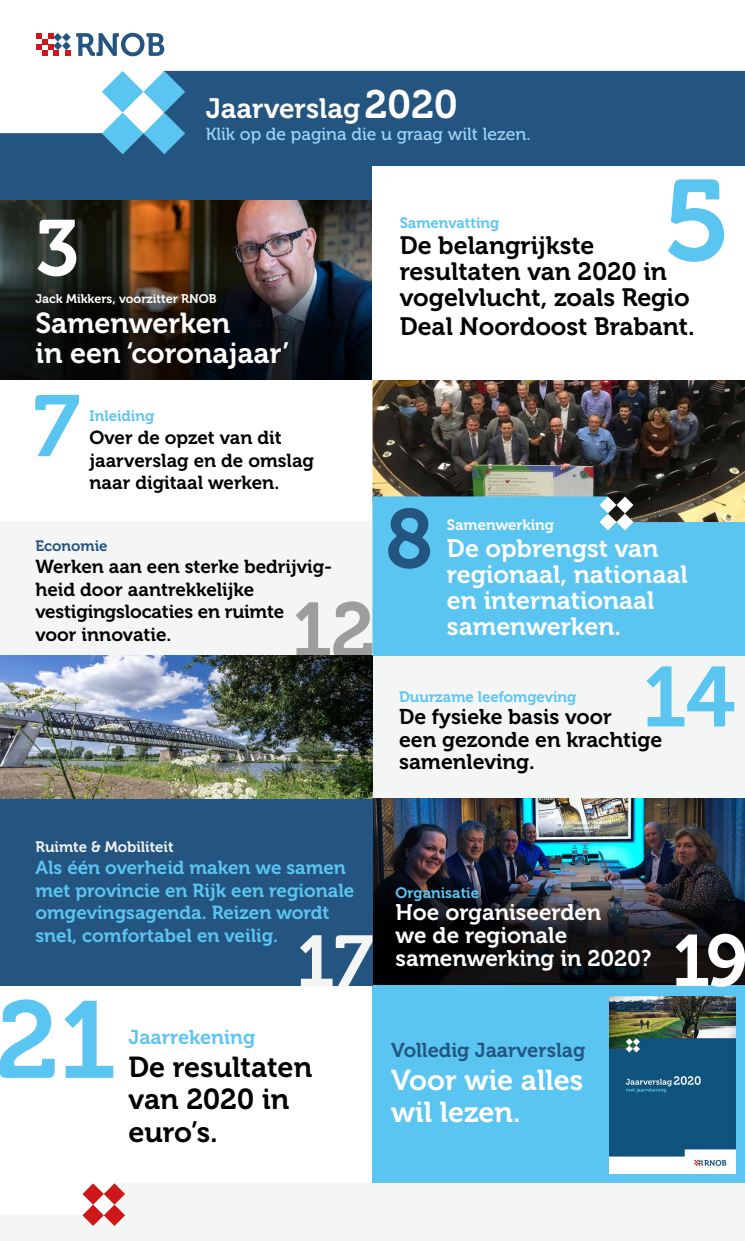
<style>
.page{position:relative;width:745px;height:1241px;background:#fff}
.page>*{position:absolute;margin:0;border:0;box-sizing:border-box;transform-origin:0 0}
.t1{font:114.12px "Museo 700";color:#5bc5f2}
.t2{font:108.62px "Museo 700";color:#5bc5f2}
.t3{font:86.25px "Museo 700";color:#5bc5f2}
.t4{font:84.5px "Museo 700";color:#5bc5f2}
.t5{font:82.75px "Museo 700";color:#245480}
.t6{font:78.5px "Museo 700";color:#fff}
.t7{font:76.25px "Museo 700";color:#9d9d9c}
.t8{font:72.5px "Museo 700";color:#f4f5f5}
.t9{font:72.5px "Museo 700";color:#fff}
.t10{font:28.75px/30px "Museo 700";color:#fff}
.t11{font:28.75px/32.5px "Museo 700";color:#000}
.t12{font:28px "Museo 700";color:#fff}
.t13{font:25px/26.2px "Museo 700";color:#000}
.t14{font:25px/26.2px "Museo 700";color:#fff}
.t15{font:22.5px/22.5px "Museo 700";color:#fff}
.t16{font:21.25px/22.5px "Museo 700";color:#000}
.t17{font:20px "Museo 700";color:#245480}
.t18{font:20px "Museo 700";color:#5bc5f2}
.t19{font:18.75px/22.5px "Museo 700";color:#000}
.t20{font:18.75px/22.5px "Museo 700";color:#5bc5f2}
.t21{font:17.5px "Museo 500";color:#9cd7f7}
.t22{font:15px "Museo 700";color:#5bc5f2}
.t23{font:15px "Museo 700";color:#f4f5f5}
.t24{font:15px "Museo 700";color:#fff}
.t25{font:15px "Museo 700";color:#245480}
.t26{font:12.5px "Museo 700";color:#fff}
.s1{font-size:39.38px}
</style>
<div class="page">
<div style="left:372px;top:652px;width:372px;height:145px;background:#f4f5f5"></div>
<img style="left:372px;top:380px;width:372px;height:116px">
<img style="left:372px;top:798px;width:372px;height:28px">
<img style="left:372px;top:826px;width:372px;height:159px">
<svg style="left:0;top:71px;width:744px;height:129px;background:#36628a"></svg>
<div style="left:372px;top:985px;width:372px;height:198px;background:#5bc5f2"></div>
<div style="left:0;top:522px;width:372px;height:134px;background:#f4f5f5"></div>
<svg style="left:102px;top:71px;width:83px;height:83px"></svg>
<img style="left:0;top:200px;width:372px;height:20px">
<img style="left:0;top:220px;width:372px;height:159px">
<div style="left:0;top:798px;width:372px;height:187px;background:#245480"></div>
<svg style="left:36px;top:33px;width:128px;height:23px"></svg>
<img style="left:0;top:656px;width:372px;height:142px">
<div style="left:0;top:1183px;width:744px;height:57px;background:#f4f5f5"></div>
<div style="left:0;top:1178px;width:113px;height:36px;background:#fff"></div>
<svg style="left:82px;top:1183px;width:43px;height:42px"></svg>
<div style="left:372px;top:496px;width:372px;height:160px;background:#5bc5f2"></div>
<svg style="left:599px;top:496px;width:34px;height:34px"></svg>
<img style="left:609px;top:996px;width:125px;height:176px">
<div style="left:372px;top:166px;width:372px;height:213px;background:#fff"></div>
<h3 class="t12" style="left:206px;top:92px;width:253px">Jaarverslag <span class="s1">2020</span></h3>
<p class="t21" style="left:206px;top:124px;width:326px">Klik op de pagina die u graag wilt lezen.</p>
<h3 class="t6" style="left:35px;top:204px;width:45px">3</h3>
<p class="t26" style="left:35px;top:291px;width:182px">Jack Mikkers, voorzitter RNOB</p>
<h3 class="t10" style="left:35px;top:308px;width:255px">Samenwerken<br>in een ‘coronajaar’</h3>
<h3 class="t3" style="left:33px;top:378px;width:48px">7</h3>
<p class="t22" style="left:89px;top:408px;width:66px">Inleiding</p>
<p class="t19" style="left:89px;top:426px;width:226px">Over de opzet van dit jaarverslag en de omslag naar digitaal werken.</p>
<p class="t25" style="left:35px;top:537px;width:74px">Economie</p>
<p class="t19" style="left:35px;top:555px;width:298px">Werken aan een sterke bedrijvig&shy;heid door aantrekkelijke vestigingslocaties en ruimte<br>voor innovatie.</p>
<h3 class="t7" style="left:291px;top:587px;width:85px">12</h3>
<h1 class="t1" style="left:662px;top:157px;width:69px">5</h1>
<p class="t22" style="left:399px;top:214px;width:101px">Samenvatting</p>
<h3 class="t13" style="left:399px;top:232px;width:291px">De belangrijkste resultaten van 2020 in vogelvlucht, zoals Regio</h3>
<h3 class="t13" style="left:399px;top:313px;width:296px">Deal Noordoost Brabant.</h3>
<h3 class="t5" style="left:385px;top:493px;width:50px">8</h3>
<p class="t24" style="left:446px;top:516px;width:108px">Samenwerking</p>
<h3 class="t14" style="left:446px;top:535px;width:242px">De opbrengst van regionaal, nationaal en internationaal samenwerken.</h3>
<h3 class="t4" style="left:641px;top:650px;width:95px">14</h3>
<p class="t22" style="left:399px;top:688px;width:179px">Duurzame leefomgeving</p>
<p class="t16" style="left:399px;top:705px;width:264px">De fysieke basis voor<br>een gezonde en krachtige samenleving.</p>
<p class="t23" style="left:35px;top:837px;width:139px">Ruimte &amp; Mobiliteit</p>
<p class="t20" style="left:35px;top:856px;width:320px">Als één overheid maken we samen met provincie en Rijk een regionale omgevingsagenda. Reizen wordt snel, comfortabel en veilig.</p>
<h3 class="t8" style="left:296px;top:921px;width:78px">17</h3>
<h2 class="t2" style="left:-4px;top:979px;width:123px">21</h2>
<p class="t18" style="left:128px;top:1026px;width:128px">Jaarrekening</p>
<h3 class="t11" style="left:128px;top:1050px;width:185px">De resultaten van 2020 in euro’s.</h3>
<p class="t22" style="left:395px;top:884px;width:85px">Organisatie</p>
<p class="t15" style="left:395px;top:901px;width:257px">Hoe organiseerden<br>we de regionale samenwerking in 2020?</p>
<p class="t17" style="left:391px;top:1039px;width:196px">Volledig Jaarverslag</p>
<h3 class="t10" style="left:391px;top:1063px;width:193px;line-height:32.5px">Voor wie alles wil lezen.</h3>
<h3 class="t9" style="left:671px;top:920px;width:77px">19</h3>
</div>
